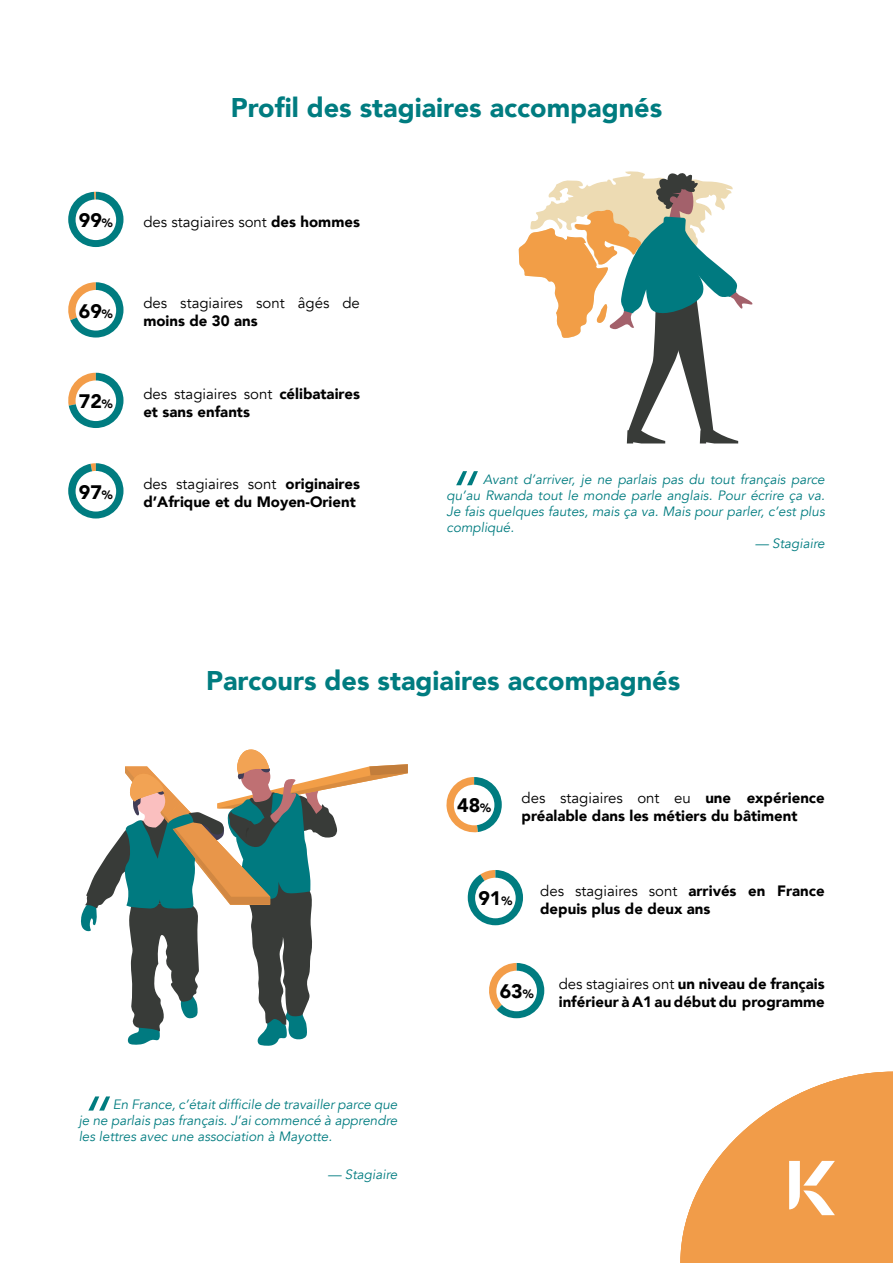
<style>
.page{position:relative;width:893px;height:1263px;background:#fff}
.page>*{position:absolute;margin:0;border:0;box-sizing:border-box;transform-origin:0 0}
.t1{font:italic 60px "Avenir";color:#007c80}
.t2{font:900 27px "Avenir";color:#007c80}
.t3{font:900 19.5px "Avenir";color:#000}
.t4{font:900 15px/18px "Avenir";color:#000}
.t5{font:15px "Avenir";color:#000}
.t6{font:italic 13.5px/16.2px "Avenir";color:#007c80;text-align:justify}
.s1{font-size:12px}
.s2{font-weight:900}
.s3{font-weight:400}
</style>
<div class="page">
<svg style="left:680px;top:1072px;width:213px;height:191px"></svg>
<svg style="left:446px;top:777px;width:56px;height:55px"></svg>
<svg style="left:468px;top:870px;width:55px;height:55px"></svg>
<svg style="left:489px;top:963px;width:55px;height:55px"></svg>
<svg style="left:81px;top:749px;width:327px;height:297px"></svg>
<svg style="left:68px;top:192px;width:55px;height:55px"></svg>
<svg style="left:68px;top:463px;width:55px;height:55px"></svg>
<svg style="left:68px;top:282px;width:55px;height:55px"></svg>
<svg style="left:68px;top:373px;width:55px;height:55px"></svg>
<svg style="left:519px;top:171px;width:234px;height:272px"></svg>
<h2 class="t2" style="left:231px;top:84px;width:433px">Profil des stagiaires accompagnés</h2>
<h3 class="t3" style="left:79px;top:204px;width:35px">99<span class="s1">%</span></h3>
<p class="t5" style="left:143px;top:213px;width:218px">des stagiaires sont <span class="s2">des hommes</span></p>
<h3 class="t3" style="left:79px;top:294px;width:35px">69<span class="s1">%</span></h3>
<h3 class="t3" style="left:79px;top:385px;width:35px">72<span class="s1">%</span></h3>
<h3 class="t3" style="left:79px;top:475px;width:35px">97<span class="s1">%</span></h3>
<p class="t5" style="left:143px;top:294px;width:218px">des stagiaires sont âgés de</p>
<p class="t4" style="left:143px;top:312px;width:116px">moins de 30 ans</p>
<p class="t4" style="left:143px;top:384px;width:218px"><span class="s3">des stagiaires sont</span> célibataires et sans enfants</p>
<p class="t4" style="left:143px;top:475px;width:218px"><span class="s3">des stagiaires sont</span> originaires d’Afrique et du Moyen-Orient</p>
<h1 class="t1" style="left:446px;top:457px;width:33px">“</h1>
<p class="t6" style="left:446px;top:471px;width:380px;text-indent:37px">Avant d’arriver, je ne parlais pas du tout français parce qu’au Rwanda tout le monde parle anglais. Pour écrire ça va.<br>Je fais quelques fautes, mais ça va. Mais pour parler, c’est plus compliqué.</p>
<p class="t6" style="left:755px;top:536px;width:71px">— Stagiaire</p>
<h2 class="t2" style="left:206px;top:657px;width:476px">Parcours des stagiaires accompagnés</h2>
<h3 class="t3" style="left:457px;top:789px;width:35px">48<span class="s1">%</span></h3>
<p class="t4" style="left:522px;top:788px;width:305px"><span class="s3">des stagiaires ont eu</span> une expérience préalable dans les métiers du bâtiment</p>
<h3 class="t3" style="left:478px;top:882px;width:35px">91<span class="s1">%</span></h3>
<p class="t4" style="left:540px;top:881px;width:286px"><span class="s3">des stagiaires sont</span> arrivés en France depuis plus de deux ans</p>
<h3 class="t3" style="left:500px;top:975px;width:35px">63<span class="s1">%</span></h3>
<p class="t4" style="left:559px;top:974px;width:267px"><span class="s3">des stagiaires ont</span> un niveau de français inférieur à A1 au début du programme</p>
<h1 class="t1" style="left:79px;top:1082px;width:33px">“</h1>
<p class="t6" style="left:79px;top:1096px;width:320px;text-indent:34px">En France, c’était difficile de travailler parce que je ne parlais pas français. J’ai commencé à apprendre les lettres avec une association à Mayotte.</p>
<p class="t6" style="left:328px;top:1167px;width:71px">— Stagiaire</p>
</div>
